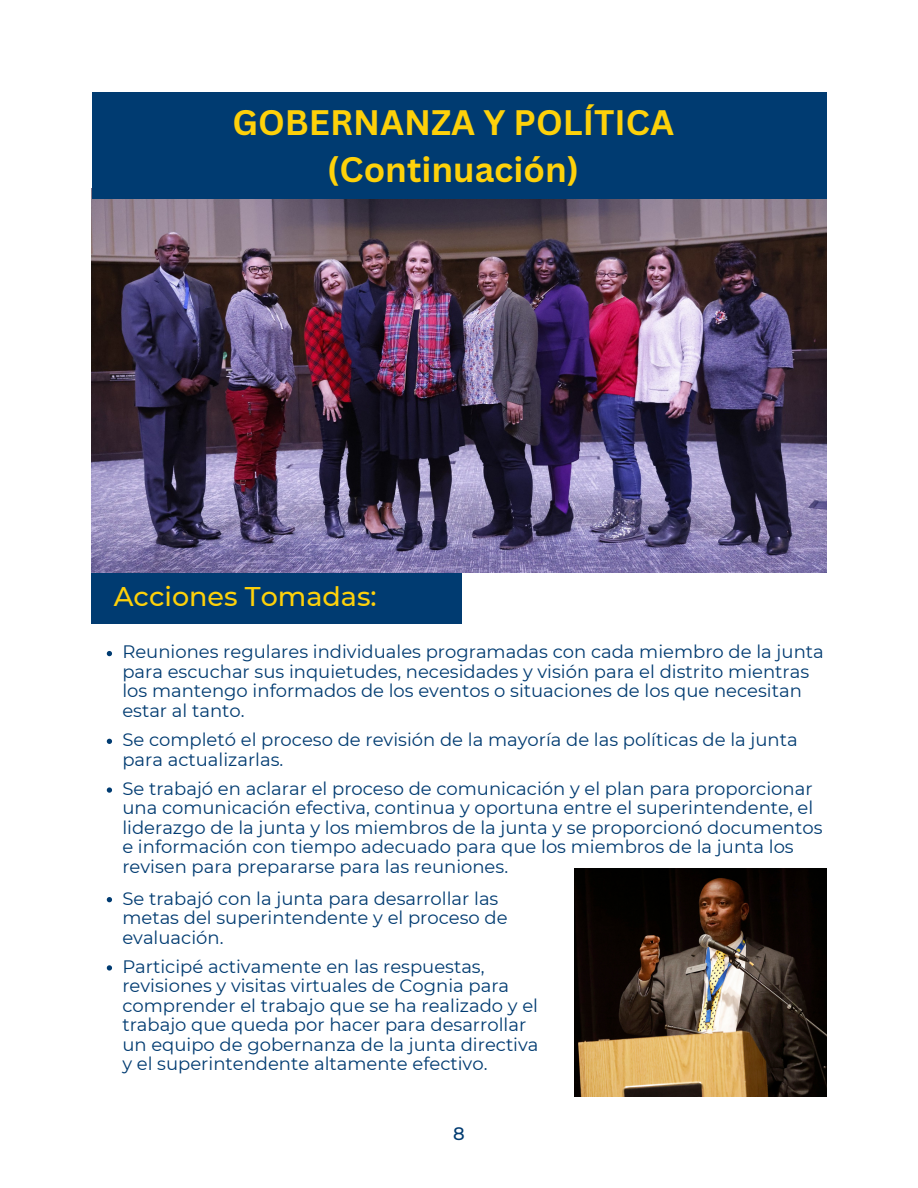
<style>
.page{position:relative;width:918px;height:1188px;background:#fff}
.page>*{position:absolute;margin:0;border:0;box-sizing:border-box;transform-origin:0 0}
.t1{font:700 34.5px/47.2px "Canva Sans";color:#fed10a;text-align:center}
.t2{font:500 27px "Montserrat";color:#fed10a}
.t3{font:18px/19.5px "Montserrat";color:#003b71}
.t4{font:500 18px "Montserrat";color:#003b71}
</style>
<div class="page">
<img style="left:92px;top:198px;width:734px;height:375px">
<div style="left:92px;top:92px;width:734px;height:106px;background:#003b71"></div>
<div style="left:92px;top:573px;width:369px;height:50px;background:#003b71"></div>
<img style="left:574px;top:868px;width:252px;height:229px">
<svg style="left:107px;top:651px;width:5px;height:5px"></svg>
<svg style="left:107px;top:739px;width:5px;height:5px"></svg>
<svg style="left:107px;top:787px;width:5px;height:6px"></svg>
<svg style="left:107px;top:897px;width:5px;height:5px"></svg>
<svg style="left:107px;top:965px;width:5px;height:6px"></svg>
<h1 class="t1" style="left:232px;top:98px;width:443px">GOBERNANZA Y POLÍTICA (Continuación)</h1>
<h2 class="t2" style="left:114px;top:580px;width:264px">Acciones Tomadas:</h2>
<p class="t3" style="left:122px;top:642px;width:703px">Reuniones regulares individuales programadas con cada miembro de la junta para escuchar sus inquietudes, necesidades y visión para el distrito mientras los mantengo informados de los eventos o situaciones de los que necesitan estar al tanto.</p>
<p class="t3" style="left:122px;top:730px;width:677px">Se completó el proceso de revisión de la mayoría de las políticas de la junta para actualizarlas.</p>
<p class="t3" style="left:122px;top:779px;width:702px">Se trabajó en aclarar el proceso de comunicación y el plan para proporcionar una comunicación efectiva, continua y oportuna entre el superintendente, el liderazgo de la junta y los miembros de la junta y se proporcionó documentos e información con tiempo adecuado para que los miembros de la junta los revisen para prepararse para las reuniones.</p>
<p class="t3" style="left:122px;top:888px;width:387px">Se trabajó con la junta para desarrollar las metas del superintendente y el proceso de evaluación.</p>
<p class="t3" style="left:122px;top:957px;width:418px">Participé activamente en las respuestas, revisiones y visitas virtuales de Cognia para comprender el trabajo que se ha realizado y el trabajo que queda por hacer para desarrollar un equipo de gobernanza de la junta directiva y el superintendente altamente efectivo.</p>
<p class="t4" style="left:453px;top:1123px;width:13px">8</p>
</div>
